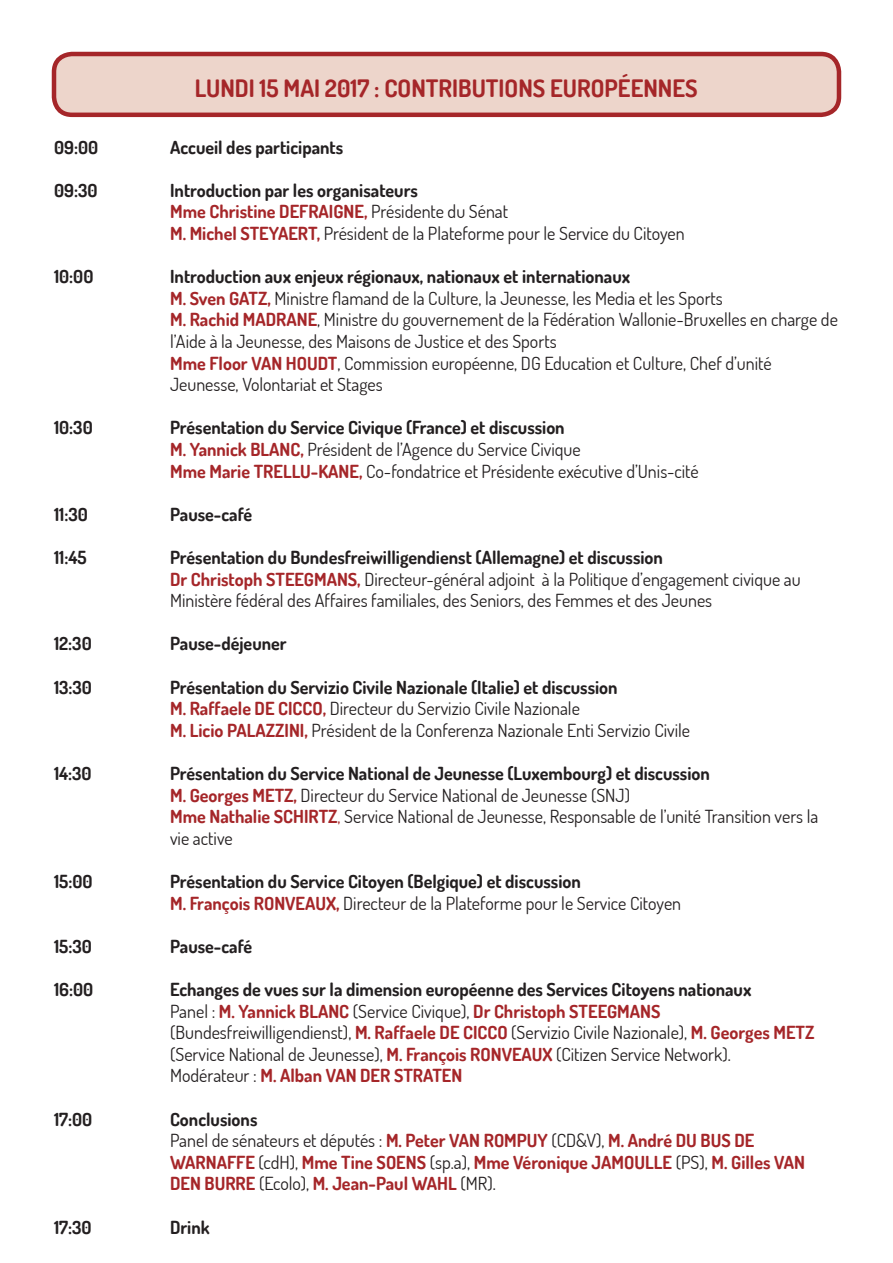
<style>
.page{position:relative;width:893px;height:1263px;background:#fff}
.page>*{position:absolute;margin:0;border:0;box-sizing:border-box;transform-origin:0 0}
.t1{font:700 24px "Dosis";color:#a52629}
.t2{font:18px/21.6px "Dosis";color:#231f20}
.t3{font:700 18px/21.6px "Dosis";color:#231f20}
.t4{font:700 18px/21.6px "Dosis";color:#a52629}
.s1{font-weight:700}
.s2{font-weight:700;color:#a52629}
.s3{color:#a52629}
.s4{font-weight:400}
.s5{color:#231f20}
.s6{font-weight:400;color:#231f20}
</style>
<div class="page">
<div style="left:54px;top:54px;width:785px;height:61px;background:#edd5cb;border-radius:18px"></div>
<div style="left:52px;top:52px;width:789px;height:65px;border:4px solid #a52629;border-radius:18px"></div>
<p class="t3" style="left:54px;top:136px;width:46px">09:00</p>
<p class="t3" style="left:54px;top:179px;width:45px">09:30</p>
<p class="t3" style="left:54px;top:265px;width:41px">10:00</p>
<p class="t3" style="left:54px;top:417px;width:40px">10:30</p>
<p class="t3" style="left:54px;top:503px;width:35px">11:30</p>
<p class="t3" style="left:54px;top:546px;width:34px">11:45</p>
<p class="t3" style="left:54px;top:633px;width:39px">12:30</p>
<p class="t3" style="left:54px;top:676px;width:40px">13:30</p>
<p class="t3" style="left:54px;top:762px;width:39px">14:30</p>
<p class="t3" style="left:54px;top:870px;width:40px">15:00</p>
<p class="t3" style="left:54px;top:935px;width:39px">15:30</p>
<p class="t3" style="left:54px;top:978px;width:41px">16:00</p>
<p class="t3" style="left:54px;top:1108px;width:40px">17:00</p>
<p class="t3" style="left:54px;top:1216px;width:39px">17:30</p>
<h1 class="t1" style="left:195px;top:72px;width:504px">LUNDI 15 MAI 2017 : CONTRIBUTIONS EUROPÉENNES</h1>
<p class="t3" style="left:170px;top:136px;width:175px">Accueil des participants</p>
<p class="t2" style="left:170px;top:179px;width:516px"><span class="s1">Introduction par les organisateurs<br></span><span class="s2">Mme Christine DEFRAIGNE,</span> Présidente du Sénat<br><span class="s2">M. Michel STEYAERT,</span> Président de la Plateforme pour le Service du Citoyen</p>
<p class="t2" style="left:170px;top:265px;width:669px"><span class="s1">Introduction aux enjeux régionaux, nationaux et internationaux<br></span><span class="s2">M. Sven GATZ,</span> Ministre flamand de la Culture, la Jeunesse, les Media et les Sports<br><span class="s2">M. Rachid MADRANE</span>, Ministre du gouvernement de la Fédération Wallonie-Bruxelles en charge de l’Aide à la Jeunesse, des Maisons de Justice et des Sports<br><span class="s2">Mme Floor VAN HOUDT</span>, Commission européenne, DG Education et Culture, Chef d’unité Jeunesse, Volontariat et Stages</p>
<p class="t2" style="left:170px;top:416px;width:530px"><span class="s1">Présentation du Service Civique (France) et discussion<br></span><span class="s2">M. Yannick BLANC,</span> Président de l’Agence du Service Civique<br><span class="s2">Mme Marie TRELLU-KANE,</span> Co-fondatrice et Présidente exécutive d’Unis-cité</p>
<p class="t3" style="left:170px;top:503px;width:84px">Pause-café</p>
<p class="t2" style="left:170px;top:546px;width:632px"><span class="s1">Présentation du Bundesfreiwilligendienst (Allemagne) et discussion<br></span><span class="s2">Dr Christoph STEEGMANS,</span> Directeur-général adjoint à la Politique d’engagement civique au<br>Ministère fédéral des Affaires familiales, des Seniors, des Femmes et des Jeunes</p>
<p class="t3" style="left:170px;top:633px;width:118px">Pause-déjeuner</p>
<p class="t2" style="left:170px;top:676px;width:522px"><span class="s1">Présentation du Servizio Civile Nazionale (Italie) et discussion<br></span><span class="s2">M. Raffaele DE CICCO,</span> Directeur du Servizio Civile Nazionale<br><span class="s2">M. Licio PALAZZINI,</span> Président de la Conferenza Nazionale Enti Servizio Civile</p>
<p class="t2" style="left:170px;top:762px;width:650px"><span class="s1">Présentation du Service National de Jeunesse (Luxembourg) et discussion<br></span><span class="s2">M. Georges METZ,</span> Directeur du Service National de Jeunesse (SNJ)<br><span class="s2">Mme Nathalie SCHIRTZ</span><span class="s3">,</span> Service National de Jeunesse, Responsable de l’unité Transition vers la vie active</p>
<p class="t3" style="left:170px;top:870px;width:513px">Présentation du Service Citoyen (Belgique) et discussion<br><span class="s3">M. François RONVEAUX,</span> <span class="s4">Directeur de la Plateforme pour le Service Citoyen</span></p>
<p class="t3" style="left:170px;top:935px;width:84px">Pause-café</p>
<p class="t2" style="left:170px;top:978px;width:646px"><span class="s1">Echanges de vues sur la dimension européenne des Services Citoyens nationaux<br></span>Panel : <span class="s2">M. Yannick BLANC</span> (Service Civique), <span class="s2">Dr Christoph STEEGMANS </span>(Bundesfreiwilligendienst), <span class="s2">M. Raffaele DE CICCO</span> (Servizio Civile Nazionale), <span class="s2">M. Georges METZ </span>(Service National de Jeunesse), <span class="s2">M. François RONVEAUX</span> (Citizen Service Network).<br>Modérateur : <span class="s2">M. Alban VAN DER STRATEN</span></p>
<p class="t4" style="left:170px;top:1108px;width:636px"><span class="s5">Conclusions<br></span><span class="s6">Panel de sénateurs et députés :</span> M. Peter VAN ROMPUY <span class="s6">(CD&amp;V),</span> M. André DU BUS DE WARNAFFE <span class="s6">(cdH),</span> Mme Tine SOENS <span class="s6">(sp.a),</span> Mme Véronique JAMOULLE <span class="s6">(PS),</span> M. Gilles VAN DEN BURRE <span class="s6">(Ecolo),</span> M. Jean-Paul WAHL <span class="s6">(MR).</span></p>
<p class="t3" style="left:170px;top:1216px;width:41px">Drink</p>
</div>
